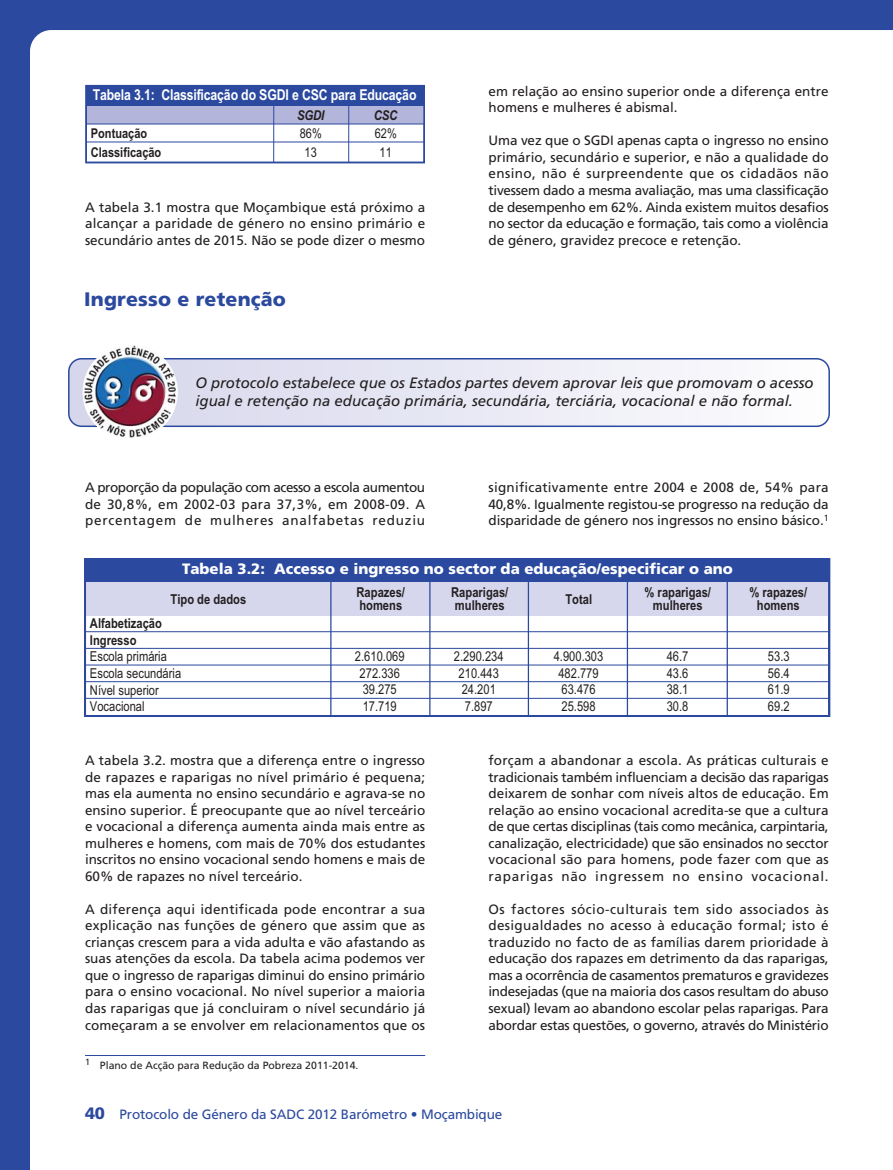
<style>
.page{position:relative;width:893px;height:1170px;background:#fff}
.page>*{position:absolute;margin:0;border:0;box-sizing:border-box;transform-origin:0 0}
.t1{font:900 19.5px "Frutiger LT Std";letter-spacing:.01em;color:#2b499e}
.t2{font:italic 15px/18px "Frutiger LT Std";color:#231f20}
.t3{font:900 15px "Frutiger LT Std";color:#fff}
.t4{font:700 15px "Arial Narrow";letter-spacing:-.01em;color:#fff}
.t5{font:13.65px/16.6px "Arial Narrow";color:#231f20;text-align:center}
.t6{font:700 13.65px/13.6px "Arial Narrow";color:#231f20}
.t7{font:13.5px/16.5px "Frutiger LT Std";color:#231f20;text-align:justify}
.t8{font:13.5px "Frutiger LT Std";letter-spacing:-.01em;color:#2b499e}
.t9{font:700 13.5px/18.8px "Arial Narrow";color:#231f20}
.t10{font:13.5px/18.8px "Arial Narrow";color:#231f20;text-align:center}
.t11{font:italic 700 13.5px "Arial Narrow";letter-spacing:-.02em;color:#231f20}
.t12{font:10.5px "Frutiger LT Std";color:#231f20}
.s1{font-weight:900;font-size:16.5px}
</style>
<div class="page">
<div style="left:0;top:0;width:893px;height:1169px;background:#2b499e"></div>
<div style="left:30px;top:30px;width:863px;height:1139px;background:#fff"></div>
<div style="left:85px;top:351px;width:95px;height:93px;background:#fff"></div>
<svg style="left:69px;top:359px;width:760px;height:67px"></svg>
<hr style="left:829px;top:359px;width:1px;height:67px;background:#fff">
<div style="left:68px;top:358px;width:762px;height:69px;border:2px solid #2b499e;border-radius:13px"></div>
<div style="left:86px;top:86px;width:338px;height:20px;background:#2b499e"></div>
<div style="left:86px;top:106px;width:337px;height:18px;background:#b3b5db"></div>
<hr style="left:86px;top:142px;width:338px;height:1px;background:#2b499e">
<hr style="left:86px;top:124px;width:338px;height:1px;background:#2b499e">
<div style="left:85px;top:85px;width:340px;height:78px;border:1px solid #2b499e"></div>
<hr style="left:348px;top:103px;width:1px;height:59px;background:#2b499e">
<hr style="left:273px;top:103px;width:1px;height:59px;background:#2b499e">
<hr style="left:85px;top:1054px;width:340px;height:1px;background:#2b499e">
<div style="left:83px;top:345px;width:95px;height:94px;background:#fff;border-radius:50%"></div>
<img style="left:84px;top:345px;width:93px;height:93px;border-radius:50%">
<div style="left:84px;top:558px;width:746px;height:159px;background:#fff"></div>
<div style="left:85px;top:581px;width:744px;height:34px;background:#d6d6ec"></div>
<div style="left:85px;top:558px;width:745px;height:23px;background:#2b499e"></div>
<div style="left:84px;top:558px;width:746px;height:159px;border:2px solid #2b499e"></div>
<hr style="left:85px;top:631px;width:744px;height:1px;background:#2b499e">
<hr style="left:528px;top:581px;width:1px;height:135px;background:#2b499e">
<hr style="left:429px;top:581px;width:2px;height:135px;background:#2b499e">
<hr style="left:828px;top:581px;width:2px;height:135px;background:#2b499e">
<hr style="left:727px;top:581px;width:1px;height:135px;background:#2b499e">
<hr style="left:627px;top:581px;width:1px;height:135px;background:#2b499e">
<hr style="left:85px;top:648px;width:744px;height:1px;background:#2b499e">
<hr style="left:85px;top:664px;width:744px;height:1px;background:#2b499e">
<hr style="left:85px;top:681px;width:744px;height:1px;background:#2b499e">
<hr style="left:85px;top:698px;width:744px;height:1px;background:#2b499e">
<hr style="left:85px;top:715px;width:744px;height:1px;background:#2b499e">
<hr style="left:330px;top:581px;width:2px;height:135px;background:#2b499e">
<p class="t4" style="left:93px;top:89px;width:325px">Tabela 3.1: Classificação do SGDI e CSC para Educação</p>
<p class="t9" style="left:91px;top:125px;width:72px">Pontuação<br>Classificação</p>
<p class="t11" style="left:297px;top:110px;width:29px">SGDI</p>
<p class="t11" style="left:374px;top:110px;width:25px">CSC</p>
<p class="t10" style="left:300px;top:125px;width:24px">86%<br>13</p>
<p class="t10" style="left:375px;top:125px;width:24px">62%<br>11</p>
<p class="t7" style="left:85px;top:199px;width:342px">A tabela 3.1 mostra que Moçambique está próximo a alcançar a paridade de género no ensino primário e secundário antes de 2015. Não se pode dizer o mesmo</p>
<h1 class="t1" style="left:84px;top:291px;width:203px">Ingresso e retenção</h1>
<p class="t7" style="left:488px;top:84px;width:342px">em relação ao ensino superior onde a diferença entre homens e mulheres é abismal.</p>
<p class="t7" style="left:488px;top:133px;width:342px">Uma vez que o SGDI apenas capta o ingresso no ensino primário, secundário e superior, e não a qualidade do ensino, não é surpreendente que os cidadãos não tivessem dado a mesma avaliação, mas uma classificação de desempenho em 62%. Ainda existem muitos desafios no sector da educação e formação, tais como a violência de género, gravidez precoce e retenção.</p>
<p class="t2" style="left:195px;top:374px;width:620px">O protocolo estabelece que os Estados partes devem aprovar leis que promovam o acesso igual e retenção na educação primária, secundária, terciária, vocacional e não formal.</p>
<p class="t7" style="left:85px;top:480px;width:342px">A proporção da população com acesso a escola aumentou de 30,8%, em 2002-03 para 37,3%, em 2008-09. A percentagem de mulheres analfabetas reduziu</p>
<p class="t7" style="left:488px;top:480px;width:342px">significativamente entre 2004 e 2008 de, 54% para 40,8%. Igualmente registou-se progresso na redução da disparidade de género nos ingressos no ensino básico.<sup>1</sup></p>
<p class="t3" style="left:182px;top:562px;width:552px">Tabela 3.2: Accesso e ingresso no sector da educação/especificar o ano</p>
<p class="t6" style="left:171px;top:593px;width:77px">Tipo de dados</p>
<p class="t6" style="left:90px;top:616px;width:74px;line-height:16.6px">Alfabetização<br>Ingresso</p>
<p class="t5" style="left:90px;top:649px;width:93px;text-align:left">Escola primária<br>Escola secundária<br>Nível superior<br>Vocacional</p>
<p class="t6" style="left:357px;top:586px;width:50px">Rapazes/ homens</p>
<p class="t5" style="left:355px;top:649px;width:51px">2.610.069<br>272.336<br>39.275<br>17.719</p>
<p class="t7" style="left:85px;top:753px;width:342px">A tabela 3.2. mostra que a diferença entre o ingresso de rapazes e raparigas no nível primário é pequena; mas ela aumenta no ensino secundário e agrava-se no ensino superior. É preocupante que ao nível terceário e vocacional a diferença aumenta ainda mais entre as mulheres e homens, com mais de 70% dos estudantes inscritos no ensino vocacional sendo homens e mais de 60% de rapazes no nível terceário.</p>
<p class="t7" style="left:85px;top:901px;width:342px">A diferença aqui identificada pode encontrar a sua explicação nas funções de género que assim que as crianças crescem para a vida adulta e vão afastando as suas atenções da escola. Da tabela acima podemos ver que o ingresso de raparigas diminui do ensino primário para o ensino vocacional. No nível superior a maioria das raparigas que já concluiram o nível secundário já começaram a se envolver em relacionamentos que os</p>
<p class="t12" style="left:85px;top:1061px;width:275px"><sup>1</sup> Plano de Acção para Redução da Pobreza 2011-2014.</p>
<p class="t6" style="left:451px;top:586px;width:59px">Raparigas/ mulheres</p>
<p class="t6" style="left:565px;top:593px;width:28px">Total</p>
<p class="t6" style="left:645px;top:586px;width:68px;text-align:center">% raparigas/ mulheres</p>
<p class="t6" style="left:749px;top:586px;width:59px;text-align:center">% rapazes/ homens</p>
<p class="t5" style="left:554px;top:649px;width:51px">4.900.303<br>482.779<br>63.476<br>25.598</p>
<p class="t5" style="left:454px;top:649px;width:51px">2.290.234<br>210.443<br>24.201<br>7.897</p>
<p class="t5" style="left:667px;top:649px;width:23px;text-align:justify">46.7<br>43.6<br>38.1<br>30.8</p>
<p class="t5" style="left:768px;top:649px;width:23px;text-align:justify">53.3<br>56.4<br>61.9<br>69.2</p>
<p class="t7" style="left:488px;top:753px;width:342px">forçam a abandonar a escola. As práticas culturais e tradicionais também influenciam a decisão das raparigas deixarem de sonhar com níveis altos de educação. Em relação ao ensino vocacional acredita-se que a cultura de que certas disciplinas (tais como mecânica, carpintaria, canalização, electricidade) que são ensinados no secctor vocacional são para homens, pode fazer com que as raparigas não ingressem no ensino vocacional.</p>
<p class="t7" style="left:488px;top:901px;width:342px">Os factores sócio-culturais tem sido associados às desigualdades no acesso à educação formal; isto é traduzido no facto de as famílias darem prioridade à educação dos rapazes em detrimento da das raparigas, mas a ocorrência de casamentos prematuros e gravidezes indesejadas (que na maioria dos casos resultam do abuso sexual) levam ao abandono escolar pelas raparigas. Para abordar estas questões, o governo, através do Ministério</p>
<p class="t8" style="left:85px;top:1108px;width:419px"><span class="s1">40</span> Protocolo de Género da SADC 2012 Barómetro • Moçambique</p>
</div>
